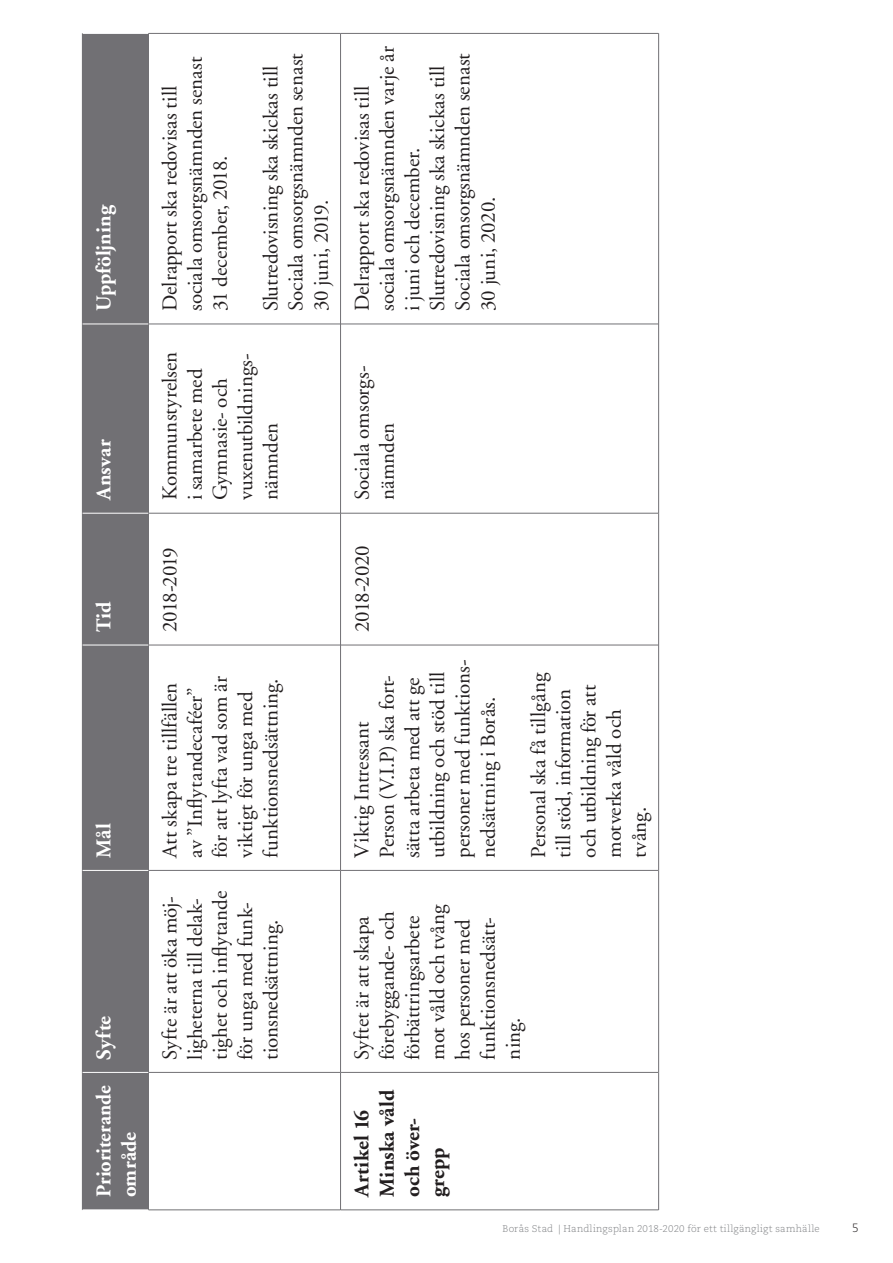
<style>
.page{position:relative;width:893px;height:1263px;background:#fff}
.page>*{position:absolute;margin:0;border:0;box-sizing:border-box;transform-origin:0 0}
.t1{font:21px/25.2px "Adobe Garamond";color:#231f20}
.t2{font:700 21px/25.2px "Adobe Garamond";letter-spacing:-.01em;color:#fff}
.t3{font:700 21px/25.2px "Adobe Garamond";color:#231f20}
.t4{font:21px "Adobe Garamond";letter-spacing:-.055em;color:#231f20}
.t5{font:300 12px "Caecilia LT Std";color:#231f20}
.t6{font:300 9.75px "Caecilia LT Std";letter-spacing:.015em;color:#808285}
</style>
<div class="page">
<div style="left:82px;top:1072px;width:66px;height:138px;background:#717074"></div>
<div style="left:82px;top:870px;width:66px;height:202px;background:#717074"></div>
<div style="left:82px;top:645px;width:66px;height:225px;background:#717074"></div>
<div style="left:82px;top:513px;width:66px;height:132px;background:#717074"></div>
<div style="left:82px;top:324px;width:66px;height:189px;background:#717074"></div>
<div style="left:82px;top:33px;width:66px;height:291px;background:#717074"></div>
<hr style="left:149px;top:1209px;width:191px;height:1px;background:#717074">
<hr style="left:149px;top:1072px;width:191px;height:1px;background:#717074">
<hr style="left:149px;top:870px;width:191px;height:1px;background:#717074">
<hr style="left:149px;top:645px;width:191px;height:1px;background:#717074">
<hr style="left:149px;top:513px;width:191px;height:1px;background:#717074">
<hr style="left:149px;top:324px;width:191px;height:1px;background:#717074">
<hr style="left:149px;top:33px;width:191px;height:1px;background:#717074">
<hr style="left:340px;top:1072px;width:1px;height:138px;background:#717074">
<hr style="left:341px;top:1209px;width:317px;height:1px;background:#717074">
<hr style="left:340px;top:870px;width:1px;height:202px;background:#717074">
<hr style="left:341px;top:1072px;width:317px;height:1px;background:#717074">
<hr style="left:340px;top:645px;width:1px;height:225px;background:#717074">
<hr style="left:341px;top:870px;width:317px;height:1px;background:#717074">
<hr style="left:340px;top:513px;width:1px;height:132px;background:#717074">
<hr style="left:341px;top:645px;width:317px;height:1px;background:#717074">
<hr style="left:340px;top:324px;width:1px;height:189px;background:#717074">
<hr style="left:341px;top:513px;width:317px;height:1px;background:#717074">
<hr style="left:340px;top:33px;width:1px;height:291px;background:#717074">
<hr style="left:341px;top:324px;width:317px;height:1px;background:#717074">
<hr style="left:341px;top:33px;width:317px;height:1px;background:#717074">
<hr style="left:148px;top:1072px;width:1px;height:138px;background:#717074">
<hr style="left:148px;top:870px;width:1px;height:202px;background:#717074">
<hr style="left:148px;top:645px;width:1px;height:225px;background:#717074">
<hr style="left:148px;top:513px;width:1px;height:132px;background:#717074">
<hr style="left:148px;top:324px;width:1px;height:189px;background:#717074">
<hr style="left:148px;top:33px;width:1px;height:291px;background:#717074">
<hr style="left:83px;top:1209px;width:65px;height:1px;background:#fff">
<hr style="left:83px;top:1072px;width:65px;height:1px;background:#fff">
<hr style="left:83px;top:870px;width:65px;height:1px;background:#fff">
<hr style="left:83px;top:645px;width:65px;height:1px;background:#fff">
<hr style="left:83px;top:513px;width:65px;height:1px;background:#fff">
<hr style="left:83px;top:324px;width:65px;height:1px;background:#fff">
<hr style="left:83px;top:33px;width:65px;height:1px;background:#fff">
<hr style="left:658px;top:1072px;width:1px;height:138px;background:#717074">
<hr style="left:658px;top:870px;width:1px;height:202px;background:#717074">
<hr style="left:658px;top:645px;width:1px;height:225px;background:#717074">
<hr style="left:658px;top:513px;width:1px;height:132px;background:#717074">
<hr style="left:658px;top:324px;width:1px;height:189px;background:#717074">
<hr style="left:658px;top:33px;width:1px;height:291px;background:#717074">
<p class="t2" style="left:92px;top:311px;width:107px;rotate:-90deg">Uppföljning</p>
<p class="t2" style="left:92px;top:500px;width:62px;rotate:-90deg">Ansvar</p>
<p class="t2" style="left:92px;top:632px;width:32px;rotate:-90deg">Tid</p>
<p class="t2" style="left:92px;top:858px;width:36px;rotate:-90deg">Mål</p>
<p class="t2" style="left:92px;top:1060px;width:45px;rotate:-90deg">Syfte</p>
<p class="t2" style="left:92px;top:1197px;width:113px;rotate:-90deg">Prioriterande område</p>
<p class="t1" style="left:158px;top:311px;width:256px;rotate:-90deg">Delrapport ska redovisas till sociala omsorgsnämnden senast<br>31 december, 2018.</p>
<p class="t1" style="left:259px;top:311px;width:259px;rotate:-90deg">Slutredovisning ska skickas till<br>Sociala omsorgsnämnden senast<br>30 juni, 2019.</p>
<p class="t1" style="left:158px;top:500px;width:150px;rotate:-90deg">Kommunstyrelsen i samarbete med<br>Gymnasie- och vuxenutbildnings&shy;nämnden</p>
<p class="t4" style="left:159px;top:632px;width:86px;rotate:-90deg">2018-2019</p>
<p class="t1" style="left:158px;top:858px;width:183px;rotate:-90deg">Att skapa tre tillfällen av ”Inf ytandecaféer” för att lyfta vad som är viktigt för unga med funktionsnedsättning.</p>
<p class="t1" style="left:158px;top:1060px;width:170px;rotate:-90deg">Syfte är att öka möj&shy;ligheterna till delak&shy;tighet och inf ytande för unga med funk&shy;tionsnedsättning.</p>
<p class="t1" style="left:350px;top:311px;width:267px;rotate:-90deg">Delrapport ska redovisas till sociala omsorgsnämnden varje år i juni och december.<br>Slutredovisning ska skickas till<br>Sociala omsorgsnämnden senast<br>30 juni, 2020.</p>
<p class="t1" style="left:350px;top:500px;width:136px;rotate:-90deg">Sociala omsorgs&shy;nämnden</p>
<p class="t1" style="left:350px;top:632px;width:89px;rotate:-90deg">2018-2020</p>
<p class="t1" style="left:350px;top:858px;width:200px;rotate:-90deg">Viktig Intressant<br>Person (V.I.P) ska fort&shy;sätta arbeta med att ge utbildning och stöd till personer med funktions&shy;nedsättning i Borås.</p>
<p class="t1" style="left:526px;top:858px;width:186px;rotate:-90deg">Personal ska få tillgång till stöd, information och utbildning för att motverka våld och tvång.</p>
<p class="t1" style="left:350px;top:1059px;width:157px;rotate:-90deg">Syftet är att skapa förebyggande- och förbättringsarbete mot våld och tvång hos personer med funktionsnedsätt&shy;ning.</p>
<p class="t3" style="left:350px;top:1197px;width:109px;rotate:-90deg">Artikel 16<br>Minska våld och över&shy;grepp</p>
<p class="t6" style="left:503px;top:1223px;width:319px">Borås Stad | Handlingsplan 2018-2020 för ett tillgängligt samhälle</p>
<p class="t5" style="left:852px;top:1221px;width:8px">5</p>
</div>
